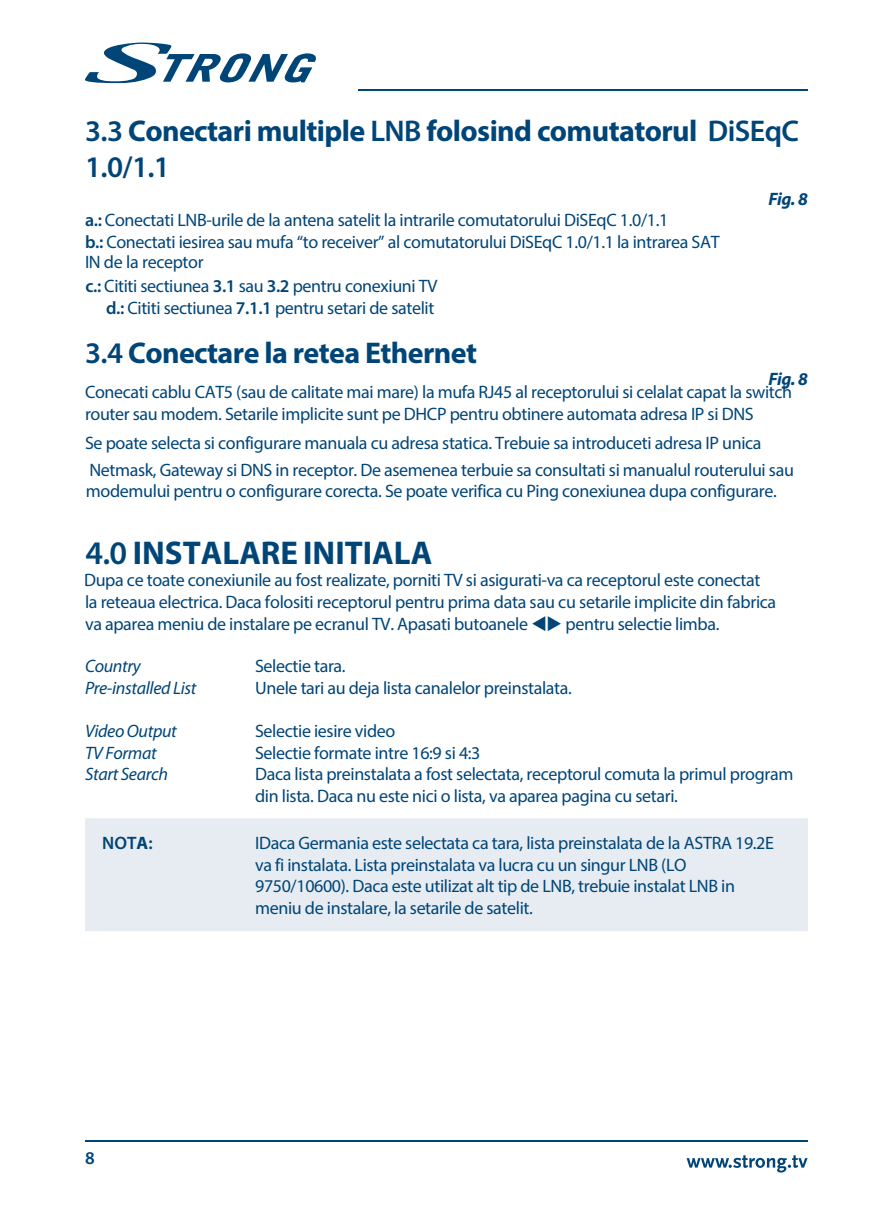
<style>
.page{position:relative;width:893px;height:1217px;background:#fff}
.page>*{position:absolute;margin:0;border:0;box-sizing:border-box;transform-origin:0 0}
.t1{font:700 33px "Myriad Pro";color:#004578}
.t2{font:700 30px/36px "Myriad Pro";letter-spacing:-.02em;color:#004578}
.t3{font:18px/21.6px "Myriad Pro";letter-spacing:-.02em;color:#004578}
.t4{font:italic 18px/21.6px "Myriad Pro";letter-spacing:-.02em;color:#004578}
.t5{font:italic 700 18px "Myriad Pro";letter-spacing:-.025em;color:#004578}
.t6{font:600 18px "Myriad Pro";color:#004578}
.s1{font-weight:600}
</style>
<div class="page">
<div style="left:85px;top:818px;width:723px;height:150px;background:#e6ecf1"></div>
<div style="left:85px;top:930px;width:723px;height:105px;background:#fff"></div>
<hr style="left:85px;top:1140px;width:723px;height:1px;background:#004578">
<svg style="left:687px;top:1155px;width:121px;height:17px"></svg>
<svg style="left:85px;top:43px;width:231px;height:41px"></svg>
<hr style="left:358px;top:90px;width:450px;height:1px;background:#004578">
<h2 class="t2" style="left:85px;top:112px;width:716px"><span class="s1">3.3</span> Conectari multiple <span class="s1">LnB</span> folosind comutatorul <span class="s1">DiSEqC<br>1.0/1.1</span></h2>
<p class="t5" style="left:768px;top:187px;width:41px">Fig. 8</p>
<p class="t3" style="left:85px;top:210px;width:636px;line-height:20.7px"><span class="s1">a.:</span> Conectati LNB-urile de la antena satelit la intrarile comutatorului DiSEqC 1.0/1.1<br><span class="s1">b.:</span> Conectati iesirea sau mufa “to receiver” al comutatorului DiSEqC 1.0/1.1 la intrarea SAT<br>IN de la receptor</p>
<p class="t3" style="left:85px;top:275px;width:354px;text-align:right"><span class="s1">c.:</span> Cititi sectiunea <span class="s1">3.1</span> sau <span class="s1">3.2</span> pentru conexiuni TV <span class="s1">d.:</span> Cititi sectiunea <span class="s1">7.1.1</span> pentru setari de satelit</p>
<h2 class="t2" style="left:85px;top:334px;width:394px"><span class="s1">3.4</span> Conectare la retea Ethernet</h2>
<p class="t5" style="left:768px;top:366px;width:41px">Fig. 8</p>
<p class="t3" style="left:85px;top:381px;width:709px">Conecati cablu CAT5 (sau de calitate mai mare) la mufa RJ45 al receptorului si celalat capat la switch router sau modem. Setarile implicite sunt pe DHCP pentru obtinere automata adresa IP si DNS</p>
<p class="t3" style="left:85px;top:430px;width:710px;line-height:26.1px">Se poate selecta si configurare manuala cu adresa statica. Trebuie sa introduceti adresa IP unica<br>Netmask, Gateway si DNS in receptor. De asemenea terbuie sa consultati si manualul routerului sau</p>
<p class="t3" style="left:86px;top:480px;width:692px">modemului pentru o configurare corecta. Se poate verifica cu Ping conexiunea dupa configurare.</p>
<h1 class="t1" style="left:85px;top:531px;width:349px"><span class="s1">4.0</span> INSTALARE INITIALA</h1>
<p class="t3" style="left:84px;top:568px;width:694px">Dupa ce toate conexiunile au fost realizate, porniti TV si asigurati-va ca receptorul este conectat la reteaua electrica. Daca folositi receptorul pentru prima data sau cu setarile implicite din fabrica va aparea meniu de instalare pe ecranul TV. Apasati butoanele ▼◆ pentru selectie limba.</p>
<p class="t4" style="left:85px;top:655px;width:113px">Country<br>Pre-installed List</p>
<p class="t3" style="left:255px;top:655px;width:318px">Selectie tara.<br>Unele tari au deja lista canalelor preinstalata.</p>
<p class="t4" style="left:85px;top:720px;width:93px">Video Output<br>TV Format<br>Start Search</p>
<p class="t3" style="left:255px;top:720px;width:540px">Selectie iesire video<br>Selectie formate intre 16:9 si 4:3<br>Daca lista preinstalata a fost selectata, receptorul comuta la primul program din lista. Daca nu este nici o lista, va aparea pagina cu setari.</p>
<p class="t3" style="left:255px;top:831px;width:520px">IDaca Germania este selectata ca tara, lista preinstalata de la ASTRA 19.2E va fi instalata. Lista preinstalata va lucra cu un singur LNB (LO 9750/10600). Daca este utilizat alt tip de LNB, trebuie instalat LNB in meniu de instalare, la setarile de satelit.</p>
<p class="t6" style="left:85px;top:1146px;width:11px">8</p>
</div>
